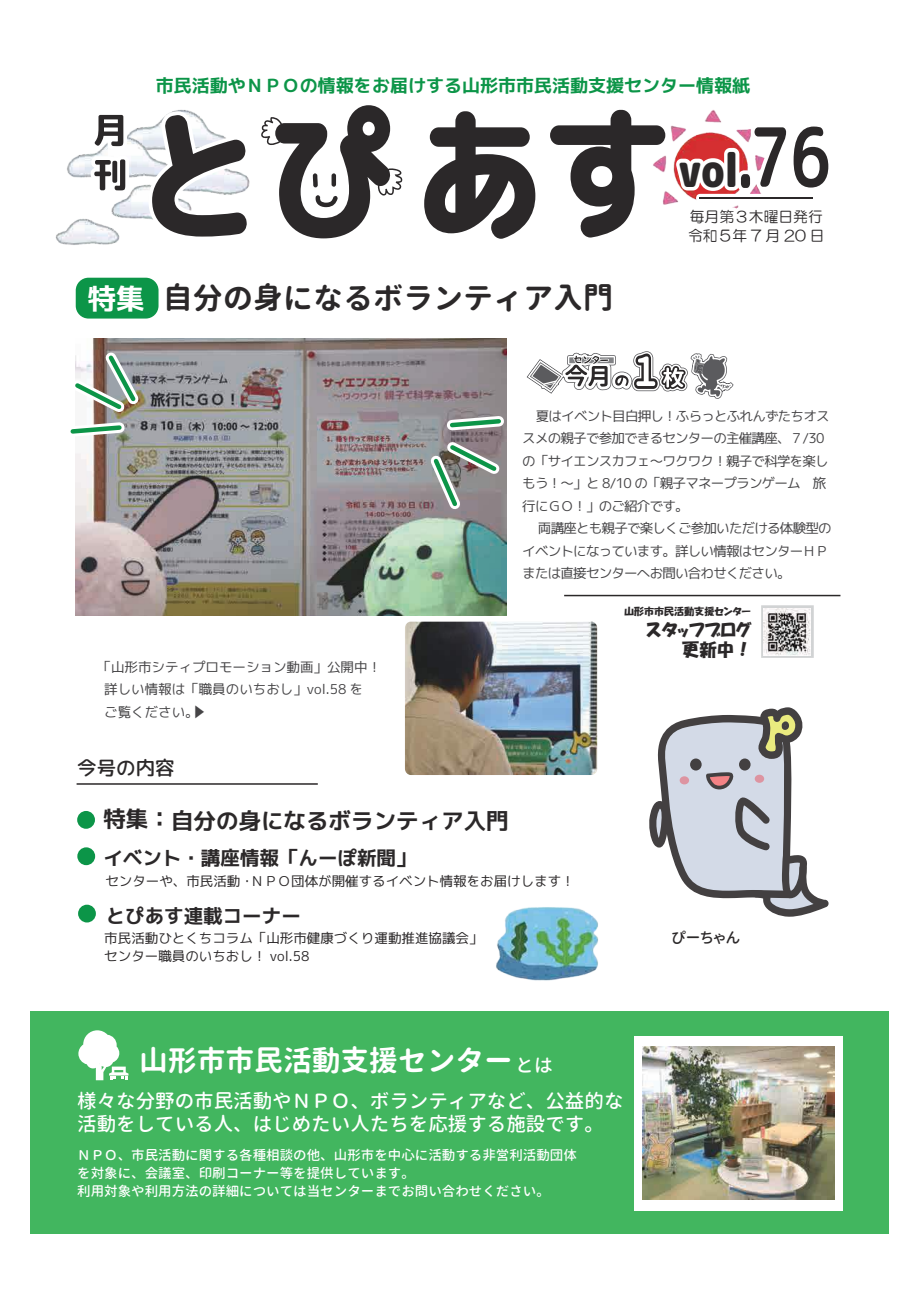
<style>
.page{position:relative;width:919px;height:1289px;background:#fff}
.page>*{position:absolute;margin:0;border:0;box-sizing:border-box;transform-origin:0 0}
.t1{font:81.3px "rounded mplus 1 c bold";color:#2b2829;scale:.7 1}
.t2{font:46.8px "rounded mplus 1 c black";color:#2b2829;scale:.83 1}
.t3{font:30px "Gen Jyuu Gothic X Monospace Bold";color:#2b2829}
.t4{font:700 28.8px "Gen Jyuu Gothic X";color:#fff}
.t5{font:28.5px "mplus 1 c bold";color:#fff}
.t6{font:22.5px "mplus 1 c bold";color:#2b2829}
.t7{font:500 19.5px/22.5px "Gen Jyuu Gothic X";color:#fff}
.t8{font:19.5px "mplus 1 c bold";color:#2b2829}
.t9{font:19.5px "rounded mplus 1 c medium";color:#2b2829}
.t10{font:18px "mplus 1 c bold";color:#0c9548}
.t11{font:17.55px/20.4px "HGP Soei Kakupoptai";color:#2b2829;text-align:right}
.t12{font:15px/19.2px "HG Maru Gothic MPRO";color:#2b2829}
.t13{font:15px "Gen Jyuu Gothic X P Medium";color:#2b2829}
.t14{font:13.5px/22.5px "mplus 1 c regular";letter-spacing:-.055em;color:#454446}
.t15{font:500 13.5px/18px "Gen Jyuu Gothic X";color:#fff}
.t16{font:13.5px/18px "mplus 1 c regular";color:#2b2829}
.t17{font:13.5px/22.5px "mplus 1 c regular";color:#454446}
.t18{font:10.05px "HGP Soei Kakupoptai";color:#2b2829}
.s1{font-family:"rounded mplus 1 c bold";font-size:81.3px}
.s2{font-family:"Koz Go Pr 6 N"}
.s3{font-weight:500;font-size:18.75px}
</style>
<div class="page">
<img style="left:496px;top:907px;width:103px;height:74px">
<div style="left:76px;top:278px;width:82px;height:40px;background:#0c9548;border-radius:13px"></div>
<div style="left:30px;top:1011px;width:858px;height:222px;background:#42b65f"></div>
<div style="left:634px;top:1036px;width:209px;height:174px;background:#fff"></div>
<svg style="left:761px;top:605px;width:52px;height:53px"></svg>
<img style="left:763px;top:608px;width:47px;height:47px">
<svg style="left:527px;top:351px;width:207px;height:48px"></svg>
<hr style="left:77px;top:783px;width:241px;height:1px;background:#2b2829">
<hr style="left:564px;top:595px;width:276px;height:1px;background:#2b2829">
<svg style="left:78px;top:1030px;width:50px;height:50px"></svg>
<img style="left:642px;top:1046px;width:192px;height:153px">
<img style="left:55px;top:127px;width:90px;height:118px">
<img style="left:75px;top:338px;width:431px;height:277px">
<img style="left:405px;top:621px;width:192px;height:154px">
<svg style="left:84px;top:114px;width:51px;height:87px"></svg>
<svg style="left:145px;top:105px;width:668px;height:134px"></svg>
<div style="left:77px;top:811px;width:18px;height:17px;background:#0c9548;border-radius:50%"></div>
<div style="left:77px;top:847px;width:18px;height:18px;background:#0c9548;border-radius:50%"></div>
<div style="left:78px;top:904px;width:18px;height:18px;background:#0c9548;border-radius:50%"></div>
<svg style="left:422px;top:410px;width:85px;height:107px;background:#8f9390"></svg>
<img style="left:70px;top:343px;width:77px;height:100px">
<svg style="left:649px;top:707px;width:179px;height:209px"></svg>
<h3 class="t10" style="left:156px;top:73px;width:595px">市民活動やＮＰＯの情報をお届けする山形市市民活動支援センター情報紙</h3>
<h3 class="t5" style="left:88px;top:279px;width:58px">特集</h3>
<h3 class="t3" style="left:163px;top:276px;width:452px">自分の身になるボランティア入門</h3>
<h2 class="t2" style="left:679px;top:143px;width:185px">vol <span class="s1">76</span></h2>
<p class="t12" style="left:688px;top:207px;width:138px">毎月第３木曜日発行令和５年7 月 20 日</p>
<h1 class="t1" style="left:735px;top:112px;width:29px">.</h1>
<p class="t14" style="left:522px;top:404px;width:309px;text-indent:14px">夏はイベント目白押し！ふらっとふれんずたちオススメの親子で参加できるセンターの主催講座、７/30の「サイエンスカフェ～ワクワク！親子で科学を楽しもう！～」と 8/10 の「親子マネープランゲーム　旅行にＧＯ！」のご紹介です。</p>
<p class="t14" style="left:522px;top:517px;width:311px;text-indent:16px">両講座とも親子で楽しくご参加いただける体験型のイベントになっています。詳しい情報はセンターＨＰまたは直接センターへお問い合わせください。</p>
<p class="t18" style="left:624px;top:605px;width:128px">山形市市民活動支援センター</p>
<p class="t17" style="left:104px;top:655px;width:278px;text-indent:-7px">「山形市シティプロモーション動画」公開中！詳しい情報は「職員のいちおし」vol.58 を<br>ご覧ください。<span class="s2">▶</span></p>
<h3 class="t9" style="left:77px;top:753px;width:99px">今号の内容</h3>
<h3 class="t6" style="left:103px;top:804px;width:407px">特集：自分の身になるボランティア入門</h3>
<h3 class="t8" style="left:103px;top:843px;width:313px">イベント・講座情報「んーぽ新聞」</h3>
<p class="t16" style="left:105px;top:872px;width:471px">センターや、市民活動・ＮＰＯ団体が開催するイベント情報をお届けします！</p>
<h3 class="t8" style="left:106px;top:901px;width:196px">とぴあす連載コーナー</h3>
<p class="t16" style="left:104px;top:929px;width:379px">市民活動ひとくちコラム「山形市健康づくり運動推進協議会」センター職員のいちおし！ vol.58</p>
<p class="t11" style="left:646px;top:619px;width:107px">スタッフブログ更新中！</p>
<p class="t13" style="left:671px;top:926px;width:70px">ぴーちゃん</p>
<h3 class="t4" style="left:139px;top:1039px;width:415px">山形市市民活動支援センター<span class="s3">とは</span></h3>
<h3 class="t7" style="left:77px;top:1089px;width:547px">様々な分野の市民活動やＮＰＯ、ボランティアなど、公益的な活動をしている人、はじめたい人たちを応援する施設です。</h3>
<p class="t15" style="left:77px;top:1146px;width:501px">ＮＰＯ、市民活動に関する各種相談の他、山形市を中心に活動する非営利活動団体を対象に、会議室、印刷コーナー等を提供しています。<br>利用対象や利用方法の詳細については当センターまでお問い合わせください。</p>
</div>
